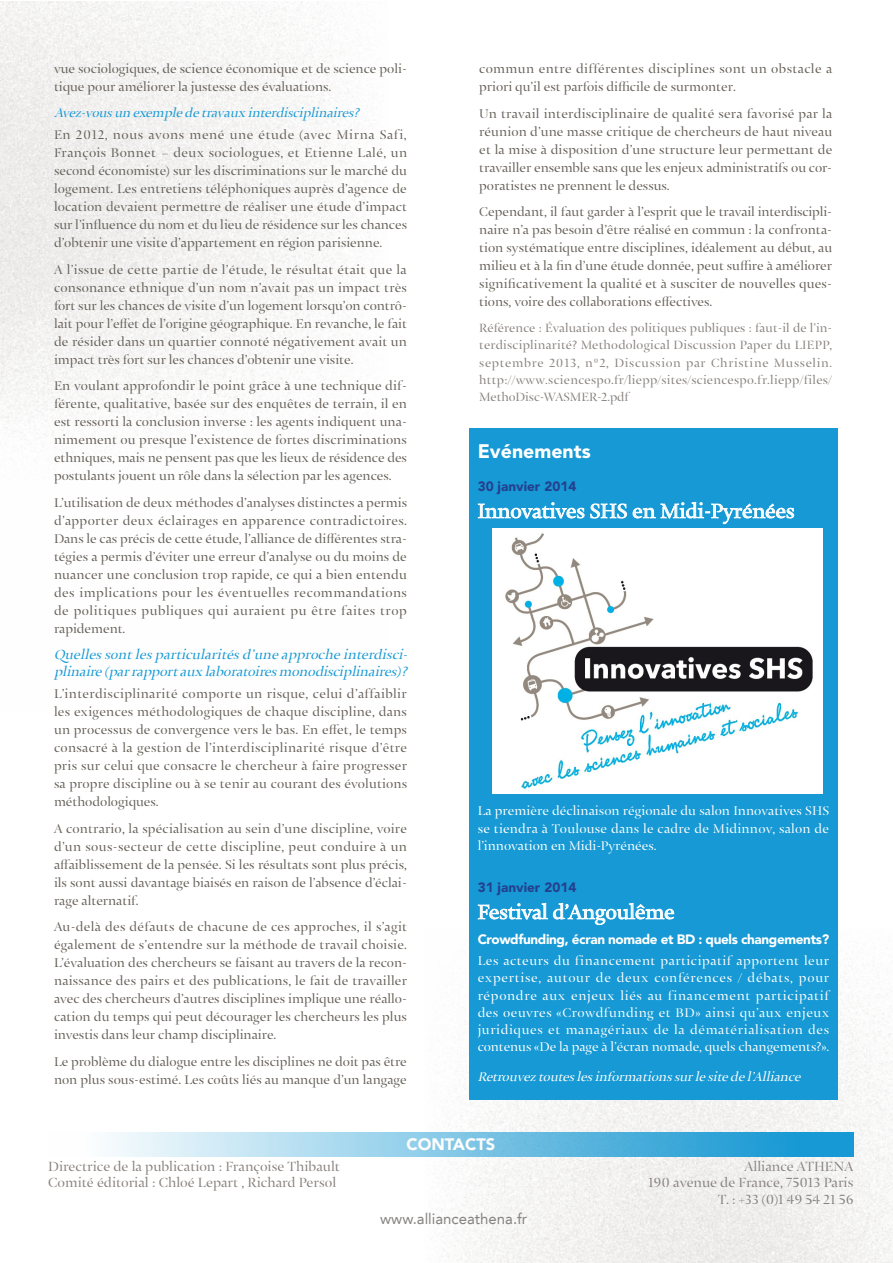
<style>
.page{position:relative;width:893px;height:1263px;background:#fff}
.page>*{position:absolute;margin:0;border:0;box-sizing:border-box;transform-origin:0 0}
.courant{font:22.5px "Ty Stencil";color:#fff}
.titre_super{font:900 19.5px "Avenir LT Std";color:#fff}
.t1{font:900 16.5px "Avenir LT Std";color:#fff}
.courant-2{font:15px "Ty Stencil";color:#88827f}
.question{font:italic 15px/17.2px "Ty Stencil";letter-spacing:-.005em;color:#1699d4}
.t2{font:15px "Avenir LT";color:#88827f}
.courant-3{font:14.25px/18px "Ty Stencil";color:#666058;text-align:justify}
.courant-4{font:14.25px/17.2px "Ty Stencil";color:#fff;text-align:justify}
.courant-5{font:14.25px/18px "Ty Stencil";letter-spacing:.02em;color:#666058}
.courant-6{font:italic 14.25px "Ty Stencil";color:#fff}
.question-2{font:italic 14.25px "Ty Stencil";color:#1699d4}
.courant-7{font:13.5px/17.2px "Ty Stencil";letter-spacing:.02em;color:#88827f;text-align:justify}
.chapô{font:900 13.5px "Avenir LT Std";letter-spacing:-.025em;color:#fff}
.chapô-2{font:900 13.5px "Avenir LT Std";color:#253f8e}
</style>
<div class="page">
<img style="left:0;top:1px;width:371px;height:452px">
<img style="left:424px;top:957px;width:469px;height:306px">
<div style="left:48px;top:1132px;width:805px;height:24px;background:linear-gradient(to right,#fff,#0690cf)"></div>
<div style="left:469px;top:428px;width:369px;height:672px;background:#1699d4"></div>
<svg style="left:477px;top:501px;width:317px;height:23px"></svg>
<svg style="left:477px;top:902px;width:197px;height:23px"></svg>
<img style="left:492px;top:528px;width:331px;height:265px">
<p class="courant-3" style="left:54px;top:61px;width:354px">vue sociologiques, de science économique et de science poli&shy;tique pour améliorer la justesse des évaluations.</p>
<p class="question-2" style="left:54px;top:105px;width:307px">Avez-vous un exemple de travaux interdisciplinaires?</p>
<p class="courant-3" style="left:54px;top:127px;width:355px">En 2012, nous avons mené une étude (avec Mirna Safi, François Bonnet – deux sociologues, et Etienne Lalé, un second économiste) sur les discriminations sur le marché du logement. Les entretiens téléphoniques auprès d’agence de location devaient permettre de réaliser une étude d’impact sur l’influence du nom et du lieu de résidence sur les chances d’obtenir une visite d’appartement en région parisienne.</p>
<p class="courant-3" style="left:54px;top:261px;width:355px">A l’issue de cette partie de l’étude, le résultat était que la consonance ethnique d’un nom n’avait pas un impact très fort sur les chances de visite d’un logement lorsqu’on contrô&shy;lait pour l’effet de l’origine géographique. En revanche, le fait de résider dans un quartier connoté négativement avait un impact très fort sur les chances d’obtenir une visite.</p>
<p class="courant-3" style="left:54px;top:378px;width:354px">En voulant approfondir le point grâce à une technique dif&shy;férente, qualitative, basée sur des enquêtes de terrain, il en est ressorti la conclusion inverse : les agents indiquent una&shy;nimement ou presque l’existence de fortes discriminations ethniques, mais ne pensent pas que les lieux de résidence des postulants jouent un rôle dans la sélection par les agences.</p>
<p class="courant-3" style="left:54px;top:494px;width:355px">L’utilisation de deux méthodes d’analyses distinctes a permis d’apporter deux éclairages en apparence contradictoires.<br>Dans le cas précis de cette étude, l’alliance de différentes stra&shy;tégies a permis d’éviter une erreur d’analyse ou du moins de nuancer une conclusion trop rapide, ce qui a bien entendu des implications pour les éventuelles recommandations de politiques publiques qui auraient pu être faites trop rapidement.</p>
<p class="question" style="left:54px;top:646px;width:355px">Quelles sont les particularités d’une approche interdisci&shy;plinaire (par rapport aux laboratoires monodisciplinaires)?</p>
<p class="courant-3" style="left:54px;top:685px;width:355px">L’interdisciplinarité comporte un risque, celui d’affaiblir les exigences méthodologiques de chaque discipline, dans un processus de convergence vers le bas. En effet, le temps consacré à la gestion de l’interdisciplinarité risque d’être pris sur celui que consacre le chercheur à faire progresser sa propre discipline ou à se tenir au courant des évolutions méthodologiques.</p>
<p class="courant-3" style="left:54px;top:820px;width:355px">A contrario, la spécialisation au sein d’une discipline, voire d’un sous-secteur de cette discipline, peut conduire à un affaiblissement de la pensée. Si les résultats sont plus précis, ils sont aussi davantage biaisés en raison de l’absence d’éclai&shy;rage alternatif.</p>
<p class="courant-3" style="left:54px;top:918px;width:355px">Au-delà des défauts de chacune de ces approches, il s’agit également de s’entendre sur la méthode de travail choisie.<br>L’évaluation des chercheurs se faisant au travers de la recon&shy;naissance des pairs et des publications, le fait de travailler avec des chercheurs d’autres disciplines implique une réallo&shy;cation du temps qui peut décourager les chercheurs les plus investis dans leur champ disciplinaire.</p>
<p class="courant-3" style="left:54px;top:1053px;width:354px">Le problème du dialogue entre les disciplines ne doit pas être non plus sous-estimé. Les coûts liés au manque d’un langage</p>
<p class="courant-5" style="left:479px;top:61px;width:354px">commun entre différentes disciplines sont un obstacle a priori qu’il est parfois difficile de surmonter.</p>
<p class="courant-3" style="left:479px;top:105px;width:355px">Un travail interdisciplinaire de qualité sera favorisé par la réunion d’une masse critique de chercheurs de haut niveau et la mise à disposition d’une structure leur permettant de travailler ensemble sans que les enjeux administratifs ou cor&shy;poratistes ne prennent le dessus.</p>
<p class="courant-3" style="left:479px;top:204px;width:354px">Cependant, il faut garder à l’esprit que le travail interdiscipli&shy;naire n’a pas besoin d’être réalisé en commun : la confronta&shy;tion systématique entre disciplines, idéalement au début, au milieu et à la fin d’une étude donnée, peut suffire à améliorer significativement la qualité et à susciter de nouvelles ques&shy;tions, voire des collaborations effectives.</p>
<p class="courant-7" style="left:479px;top:320px;width:354px">Référence : Évaluation des politiques publiques : faut-il de l’in&shy;terdisciplinarité? Methodological Discussion Paper du LIEPP, septembre 2013, nº2, Discussion par Christine Musselin. http://www.sciencespo.fr/liepp/sites/sciencespo.fr.liepp/files/ MethoDisc-WASMER-2.pdf</p>
<p class="titre_super" style="left:478px;top:439px;width:115px">Evénements</p>
<p class="chapô-2" style="left:478px;top:478px;width:100px">30 janvier 2014</p>
<p class="courant" style="left:478px;top:499px;width:318px">Innovatives SHS en Midi-Pyrénées</p>
<p class="courant-4" style="left:478px;top:803px;width:353px">La première déclinaison régionale du salon Innovatives SHS se tiendra à Toulouse dans le cadre de Midinnov, salon de l’innovation en Midi-Pyrénées.</p>
<p class="chapô-2" style="left:478px;top:879px;width:100px">31 janvier 2014</p>
<p class="courant" style="left:478px;top:900px;width:198px">Festival d’Angoulême</p>
<p class="chapô" style="left:478px;top:931px;width:353px">Crowdfunding, écran nomade et BD : quels changements?</p>
<p class="courant-4" style="left:478px;top:953px;width:353px">Les acteurs du financement participatif apportent leur expertise, autour de deux conférences / débats, pour répondre aux enjeux liés au financement participatif des oeuvres «Crowdfunding et BD» ainsi qu’aux enjeux juridiques et managériaux de la dématérialisation des contenus «De la page à l’écran nomade, quels changements?».</p>
<p class="courant-6" style="left:478px;top:1069px;width:324px">Retrouvez toutes les informations sur le site de l’Alliance</p>
<p class="courant-2" style="left:48px;top:1158px;width:293px">Directrice de la publication : Françoise Thibault</p>
<p class="courant-2" style="left:48px;top:1175px;width:290px">Comité éditorial : Chloé Lepart , Richard Persol</p>
<p class="t1" style="left:406px;top:1134px;width:90px">CONTACTS</p>
<p class="t2" style="left:380px;top:1209px;width:149px">www.allianceathena.fr</p>
<p class="courant-2" style="left:744px;top:1158px;width:111px">Alliance ATHENA</p>
<p class="courant-2" style="left:648px;top:1175px;width:207px">190 avenue de France, 75013 Paris</p>
<p class="courant-2" style="left:718px;top:1191px;width:137px">T. : +33 (0)1 49 54 21 56</p>
</div>
